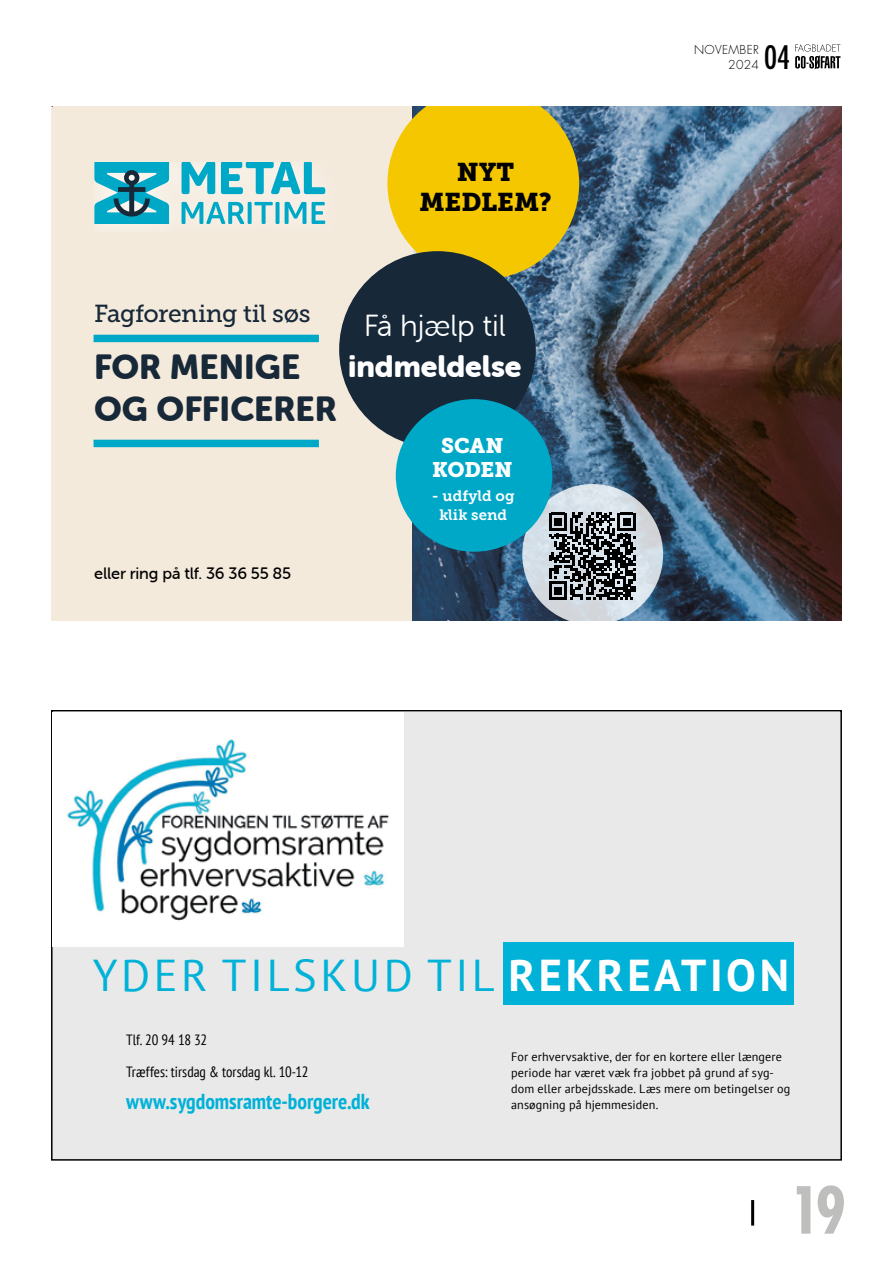
<style>
.page{position:relative;width:893px;height:1263px;background:#fff}
.page>*{position:absolute;margin:0;border:0;box-sizing:border-box;transform-origin:0 0}
.t1{font:700 condensed 63px "Futura LT Pro";color:#bebebd}
.t2{font:44.55px "PT Sans";letter-spacing:.08em;color:#00b1d8}
.t3{font:34.2px/42.2px "Museo Sans Rounded 900";color:#172838}
.t4{font:500 condensed 31.5px "Futura LT Pro";color:#000}
.t5{font:30.3px/40.7px "Museo Sans Rounded 900";color:#fff;text-align:center}
.t6{font:25.5px/30px "Museo Slab 900";color:#000;text-align:center}
.t7{font:24.6px "Museo Slab 500";letter-spacing:-.02em;color:#172838}
.t8{font:700 condensed 21.6px "PT Sans";color:#00b1d8}
.t9{font:21px/24px "Museo Slab 900";letter-spacing:-.005em;color:#fff;text-align:center}
.t10{font:16.5px "Museo Sans Rounded 500";letter-spacing:-.015em;color:#000}
.t11{font:15px/19.5px "Museo Slab 700";color:#fff;text-align:center}
.t12{font:condensed 14.85px/32.4px "PT Sans";color:#000}
.t13{font:12.15px/16.2px "PT Sans";letter-spacing:.01em;color:#000}
.t14{font:300 12px/14.5px "Futura LT Pro";letter-spacing:.03em;color:#000;text-align:right}
.s1{font-family:"Museo Sans Rounded 300"}
.s2{font-weight:700;color:#fff}
</style>
<div class="page">
<div style="left:51px;top:711px;width:782px;height:449px;background:#e9e9e9"></div>
<img style="left:53px;top:712px;width:351px;height:234px">
<div style="left:503px;top:942px;width:291px;height:63px;background:#00b1d8"></div>
<div style="left:51px;top:107px;width:434px;height:514px;background:#f4eadc"></div>
<img style="left:412px;top:107px;width:430px;height:514px">
<div style="left:95px;top:162px;width:250px;height:70px;background:#fff;opacity:.76"></div>
<svg style="left:182px;top:202px;width:63px;height:22px"></svg>
<svg style="left:248px;top:202px;width:4px;height:22px"></svg>
<svg style="left:254px;top:202px;width:19px;height:22px"></svg>
<hr style="left:276px;top:202px;width:3px;height:22px;background:#00a8c8">
<svg style="left:285px;top:202px;width:21px;height:22px"></svg>
<svg style="left:312px;top:202px;width:13px;height:22px"></svg>
<svg style="left:182px;top:162px;width:33px;height:32px"></svg>
<svg style="left:221px;top:162px;width:104px;height:32px"></svg>
<svg style="left:95px;top:162px;width:74px;height:62px;background:#36a5bb"></svg>
<div style="left:94px;top:440px;width:225px;height:7px;background:#00a8c8"></div>
<div style="left:94px;top:335px;width:225px;height:7px;background:#00a8c8"></div>
<svg style="left:387px;top:107px;width:192px;height:172px;background:#e4c119"></svg>
<div style="left:339px;top:251px;width:197px;height:197px;background:#172838;border-radius:50%"></div>
<svg style="left:522px;top:484px;width:141px;height:137px;background:#869099"></svg>
<div style="left:396px;top:399px;width:156px;height:153px;background:#00a8c8;border-radius:50%"></div>
<svg style="left:795px;top:44px;width:45px;height:25px"></svg>
<hr style="left:751px;top:1200px;width:3px;height:25px;background:#000">
<p class="t6" style="left:419px;top:157px;width:134px">NYT<br>MEDLEM?</p>
<p class="t7" style="left:94px;top:300px;width:218px">Fagforening til søs</p>
<p class="t5" style="left:348px;top:305px;width:175px"><span class="s1">Få hjælp til </span>indmeldelse</p>
<p class="t3" style="left:94px;top:346px;width:244px">FOR MENIGE<br>OG OFFICERER</p>
<p class="t10" style="left:94px;top:564px;width:199px">eller ring på tlf. 36 36 55 85</p>
<p class="t9" style="left:432px;top:433px;width:82px">SCAN<br>KODEN</p>
<p class="t11" style="left:432px;top:486px;width:84px">- udfyld og klik send</p>
<p class="t14" style="left:694px;top:43px;width:66px">NOVEMBER<br>2024</p>
<h3 class="t4" style="left:764px;top:35px;width:28px">04</h3>
<p class="t2" style="left:93px;top:946px;width:698px">YDER TILSKUD TIL <span class="s2">REKREATION</span></p>
<p class="t12" style="left:126px;top:1023px;width:184px">Tlf. 20 94 18 32<br>Træffes: tirsdag &amp; torsdag kl. 10-12</p>
<p class="t8" style="left:126px;top:1087px;width:245px">www.sygdomsramte-borgere.dk</p>
<p class="t13" style="left:511px;top:1048px;width:281px">For erhvervsaktive, der for en kortere eller længere periode har været væk fra jobbet på grund af syg&shy;dom eller arbejdsskade. Læs mere om betingelser og ansøgning på hjemmesiden.</p>
<h1 class="t1" style="left:790px;top:1168px;width:58px">19</h1>
</div>
